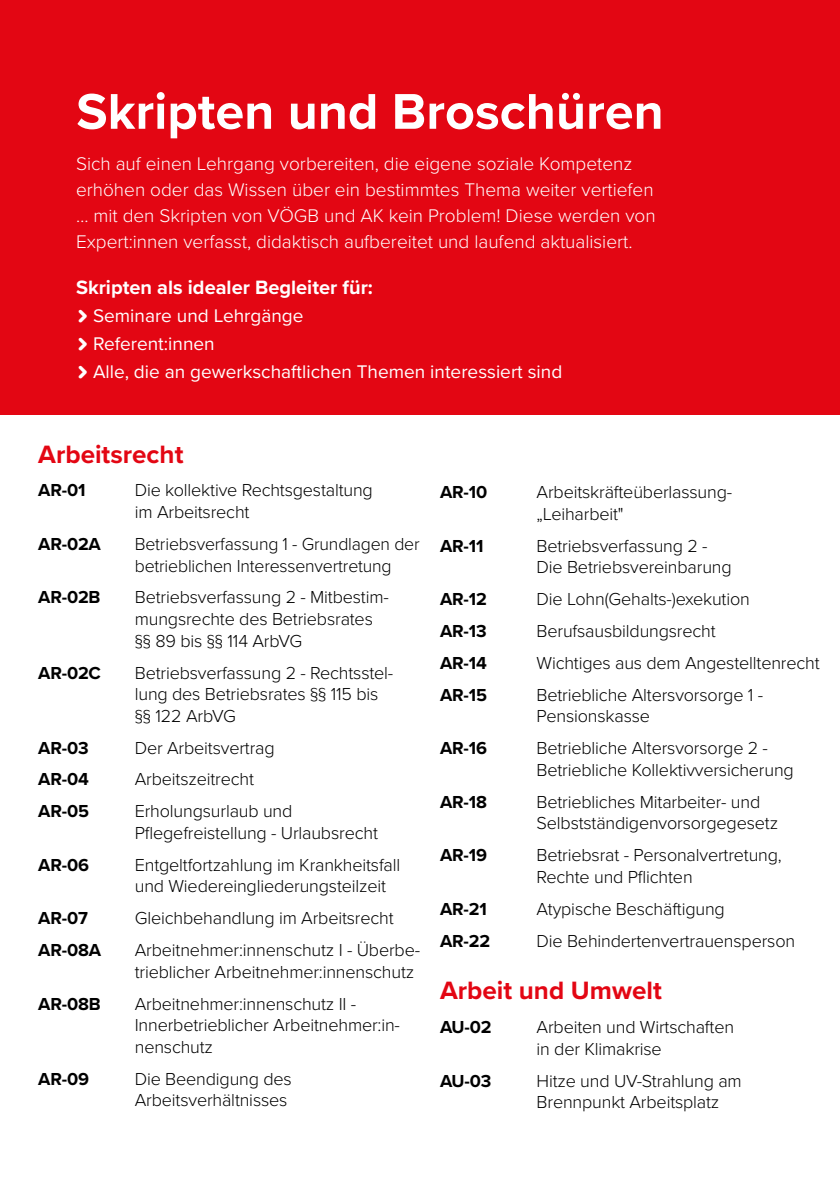
<style>
.page{position:relative;width:840px;height:1191px;background:#fff}
.page>*{position:absolute;margin:0;border:0;box-sizing:border-box;transform-origin:0 0}
.Kapiteltitel_26pt_30{font:700 52px "Proxima Nova";color:#fff}
.Headline_Ebene_2_13p{font:700 26px "Proxima Nova";color:#e30613}
.Headline_Ebene_3_10p{font:700 20px "Proxima Nova";color:#fff}
.Intro_Einleitung_9_5{font:300 19px/26px "Proxima Nova";color:#fff}
.t1{font:19px "Proxima Nova";color:#fff}
.tabelle{font:300 18px/21.6px "Proxima Nova";letter-spacing:-.01em;color:#000}
.tabelle-2{font:700 18px "Proxima Nova";letter-spacing:-.01em;color:#000}
</style>
<div class="page">
<div style="left:0;top:0;width:839px;height:414px;background:#e30613"></div>
<p class="Kapiteltitel_26pt_30" style="left:76px;top:73px;width:588px">Skripten und Broschüren</p>
<p class="Intro_Einleitung_9_5" style="left:76px;top:150px;width:581px">Sich auf einen Lehrgang vorbereiten, die eigene soziale Kompetenz erhöhen oder das Wissen über ein bestimmtes Thema weiter vertiefen … mit den Skripten von VÖGB und AK kein Problem! Diese werden von Expert:innen verfasst, didaktisch aufbereitet und laufend aktualisiert.</p>
<p class="Headline_Ebene_3_10p" style="left:76px;top:272px;width:298px">Skripten als idealer Begleiter für:</p>
<p class="t1" style="left:93px;top:302px;width:212px">Seminare und Lehrgänge</p>
<p class="t1" style="left:93px;top:330px;width:123px">Referent:innen</p>
<p class="t1" style="left:93px;top:358px;width:470px">Alle, die an gewerkschaftlichen Themen interessiert sind</p>
<p class="Headline_Ebene_2_13p" style="left:38px;top:435px;width:147px">Arbeitsrecht</p>
<p class="tabelle-2" style="left:38px;top:477px;width:49px">AR-01</p>
<p class="tabelle" style="left:135px;top:479px;width:239px">Die kollektive Rechtsgestaltung im Arbeitsrecht</p>
<p class="tabelle-2" style="left:38px;top:530px;width:64px">AR-02A</p>
<p class="tabelle" style="left:135px;top:532px;width:286px">Betriebsverfassung 1 - Grundlagen der betrieblichen Interessenvertretung</p>
<p class="tabelle-2" style="left:38px;top:584px;width:64px">AR-02B</p>
<p class="tabelle" style="left:135px;top:585px;width:255px">Betriebsverfassung 2 - Mitbestim&shy;mungsrechte des Betriebsrates §§ 89 bis §§ 114 ArbVG</p>
<p class="tabelle-2" style="left:38px;top:659px;width:64px">AR-02C</p>
<p class="tabelle" style="left:135px;top:660px;width:260px">Betriebsverfassung 2 - Rechtsstel&shy;lung des Betriebsrates §§ 115 bis §§ 122 ArbVG</p>
<p class="tabelle-2" style="left:38px;top:734px;width:52px">AR-03</p>
<p class="tabelle" style="left:135px;top:736px;width:141px">Der Arbeitsvertrag</p>
<p class="tabelle-2" style="left:38px;top:766px;width:52px">AR-04</p>
<p class="tabelle" style="left:135px;top:767px;width:121px">Arbeitszeitrecht</p>
<p class="tabelle-2" style="left:38px;top:798px;width:52px">AR-05</p>
<p class="tabelle" style="left:135px;top:799px;width:244px">Erholungsurlaub und<br>Pflegefreistellung - Urlaubsrecht</p>
<p class="tabelle-2" style="left:38px;top:851px;width:52px">AR-06</p>
<p class="tabelle" style="left:135px;top:853px;width:267px">Entgeltfortzahlung im Krankheitsfall und Wiedereingliederungsteilzeit</p>
<p class="tabelle-2" style="left:38px;top:905px;width:51px">AR-07</p>
<p class="tabelle" style="left:135px;top:906px;width:260px">Gleichbehandlung im Arbeitsrecht</p>
<p class="tabelle-2" style="left:38px;top:936px;width:64px">AR-08A</p>
<p class="tabelle" style="left:135px;top:938px;width:287px">Arbeitnehmer:innenschutz I - Überbe&shy;trieblicher Arbeitnehmer:innenschutz</p>
<p class="tabelle-2" style="left:38px;top:990px;width:64px">AR-08B</p>
<p class="tabelle" style="left:135px;top:991px;width:266px">Arbeitnehmer:innenschutz II -<br>Innerbetrieblicher Arbeitnehmer:in&shy;nenschutz</p>
<p class="tabelle-2" style="left:38px;top:1065px;width:52px">AR-09</p>
<p class="tabelle" style="left:135px;top:1067px;width:158px">Die Beendigung des<br>Arbeitsverhältnisses</p>
<p class="tabelle-2" style="left:440px;top:479px;width:49px">AR-10</p>
<p class="tabelle" style="left:536px;top:480px;width:197px">Arbeitskräfteüberlassung-„Leiharbeit"</p>
<p class="tabelle-2" style="left:440px;top:532px;width:45px">AR-11</p>
<p class="tabelle" style="left:536px;top:534px;width:196px">Betriebsverfassung 2 -<br>Die Betriebsvereinbarung</p>
<p class="tabelle-2" style="left:440px;top:586px;width:48px">AR-12</p>
<p class="tabelle" style="left:536px;top:587px;width:215px">Die Lohn(Gehalts-)exekution</p>
<p class="tabelle-2" style="left:440px;top:617px;width:48px">AR-13</p>
<p class="tabelle" style="left:536px;top:619px;width:180px">Berufsausbildungsrecht</p>
<p class="tabelle-2" style="left:440px;top:649px;width:48px">AR-14</p>
<p class="tabelle" style="left:536px;top:651px;width:284px">Wichtiges aus dem Angestelltenrecht</p>
<p class="tabelle-2" style="left:440px;top:681px;width:48px">AR-15</p>
<p class="tabelle" style="left:536px;top:683px;width:228px">Betriebliche Altersvorsorge 1 -<br>Pensionskasse</p>
<p class="tabelle-2" style="left:440px;top:735px;width:48px">AR-16</p>
<p class="tabelle" style="left:536px;top:736px;width:259px">Betriebliche Altersvorsorge 2 -<br>Betriebliche Kollektivversicherung</p>
<p class="tabelle-2" style="left:440px;top:788px;width:48px">AR-18</p>
<p class="tabelle" style="left:536px;top:790px;width:243px">Betriebliches Mitarbeiter- und<br>Selbstständigenvorsorgegesetz</p>
<p class="tabelle-2" style="left:440px;top:841px;width:48px">AR-19</p>
<p class="tabelle" style="left:536px;top:843px;width:246px">Betriebsrat - Personalvertretung,<br>Rechte und Pflichten</p>
<p class="tabelle-2" style="left:440px;top:895px;width:48px">AR-21</p>
<p class="tabelle" style="left:536px;top:897px;width:190px">Atypische Beschäftigung</p>
<p class="tabelle-2" style="left:440px;top:927px;width:52px">AR-22</p>
<p class="tabelle" style="left:536px;top:928px;width:260px">Die Behindertenvertrauensperson</p>
<p class="Headline_Ebene_2_13p" style="left:440px;top:971px;width:223px">Arbeit und Umwelt</p>
<p class="tabelle-2" style="left:440px;top:1013px;width:53px">AU-02</p>
<p class="tabelle" style="left:536px;top:1015px;width:199px">Arbeiten und Wirtschaften in der Klimakrise</p>
<p class="tabelle-2" style="left:440px;top:1067px;width:53px">AU-03</p>
<p class="tabelle" style="left:536px;top:1068px;width:206px">Hitze und UV-Strahlung am<br>Brennpunkt Arbeitsplatz</p>
</div>
